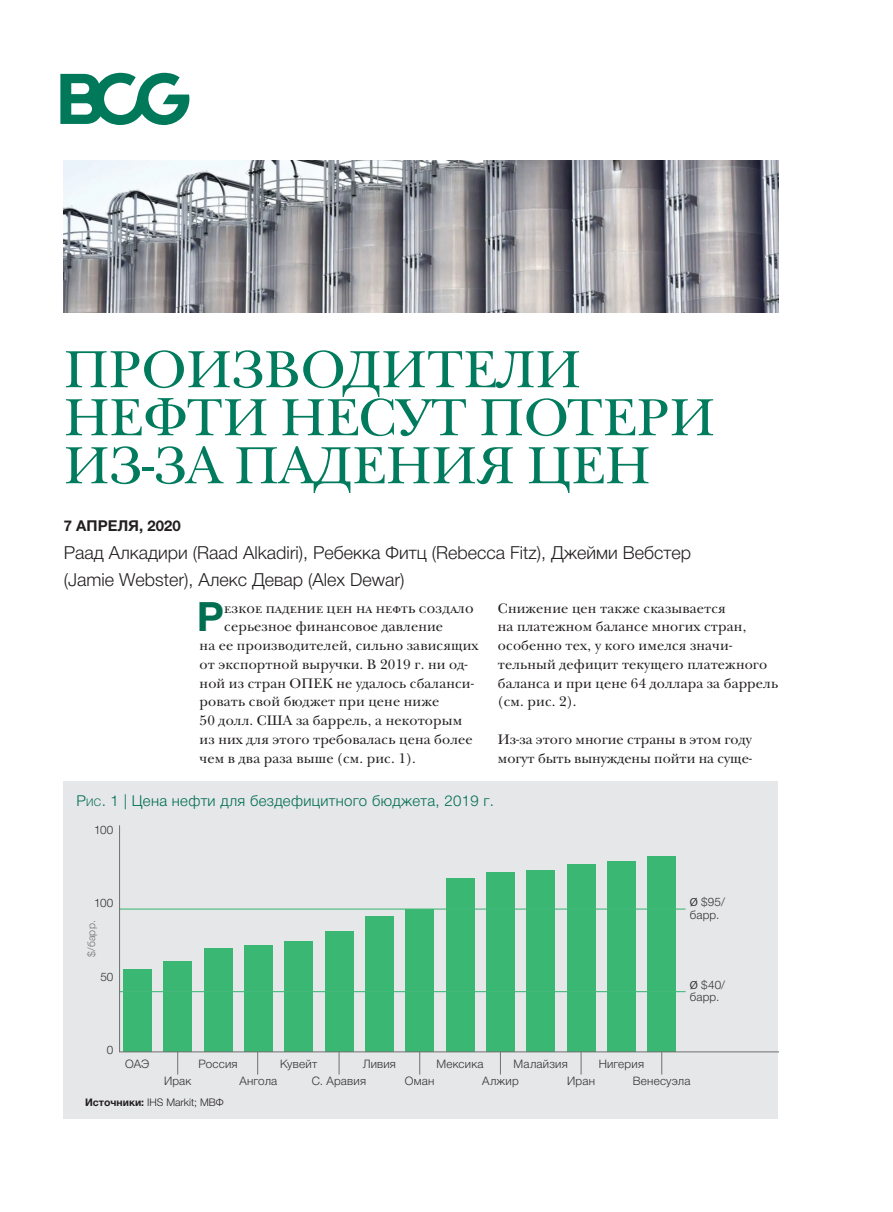
<style>
.page{position:relative;width:893px;height:1212px;background:#fff}
.page>*{position:absolute;margin:0;border:0;box-sizing:border-box;transform-origin:0 0}
.t1{font:54px/48px "New Baskerville ITC";color:#007b5d}
.t2{font:700 40.65px "Helvetica Neue LTCYR";color:#006e51}
.t3{font:300 18px/27px "Helvetica Neue LTCYR";color:#231f20}
.t4{font:300 15px "Helvetica Neue LTCYR";letter-spacing:.02em;color:#006e51}
.t5{font:700 15px "Helvetica Neue LTCYR";color:#231f20}
.t6{font:14.25px/18.8px "New Baskerville ITC";letter-spacing:.01em;color:#231f20}
.t7{font:300 11.7px/17.1px "Helvetica Neue LTCYR";letter-spacing:.015em;color:#313232}
.t8{font:300 10.5px "Helvetica Neue LTCYR";color:#231f20}
.t9{font:300 10.5px "Helvetica Neue LTCYR";color:#707071}
.s1{font-style:inherit}
.s2{font-size:10.5px}
.s3{font-family:"Myriad Pro";font-weight:400}
.s4{font-weight:700}
</style>
<div class="page">
<img style="left:64px;top:160px;width:714px;height:153px">
<svg style="left:60px;top:73px;width:129px;height:52px"></svg>
<div style="left:64px;top:781px;width:714px;height:338px;background:#e6e7e9"></div>
<svg style="left:119px;top:825px;width:659px;height:227px"></svg>
<svg style="left:177px;top:1052px;width:1px;height:22px"></svg>
<svg style="left:257px;top:1052px;width:1px;height:22px"></svg>
<svg style="left:339px;top:1052px;width:1px;height:22px"></svg>
<svg style="left:419px;top:1052px;width:1px;height:22px"></svg>
<svg style="left:500px;top:1052px;width:1px;height:22px"></svg>
<svg style="left:581px;top:1052px;width:1px;height:22px"></svg>
<svg style="left:661px;top:1052px;width:1px;height:22px"></svg>
<h1 class="t1" style="left:64px;top:347px;width:653px">ПРОИЗВОДИТЕЛИ<br>НЕФТИ НЕСУТ ПОТЕРИ<br>ИЗ-ЗА ПАДЕНИЯ ЦЕН</h1>
<p class="t5" style="left:64px;top:518px;width:118px">7 АПРЕЛЯ, 2020</p>
<p class="t3" style="left:64px;top:539px;width:629px">Раад Алкадири (Raad Alkadiri), Ребекка Фитц (Rebecca Fitz), Джейми Вебстер (Jamie Webster), Алекс Девар (Alex Dewar)</p>
<h2 class="t2" style="left:197px;top:595px;width:29px">Р</h2>
<p class="t6" style="left:224px;top:599px;width:251px">езкое падение цен на нефть создало</p>
<p class="t6" style="left:498px;top:599px;width:282px">Снижение цен также сказывается<br>на платежном балансе многих стран, особенно тех, у кого имелся значи&shy;тельный дефицит текущего платежного баланса и при цене 64 доллара за баррель (см. рис. 2).</p>
<p class="t6" style="left:498px;top:730px;width:256px">Из-за этого многие страны в этом году могут быть вынуждены пойти на суще-</p>
<p class="t6" style="left:224px;top:618px;width:220px">серьезное финансовое давление</p>
<p class="t6" style="left:200px;top:637px;width:280px">на ее производителей, сильно зависящих</p>
<p class="t6" style="left:200px;top:655px;width:270px">от экспортной выручки. В 2019 г. ни од-</p>
<p class="t6" style="left:200px;top:674px;width:276px">ной из стран ОПЕК не удалось сбаланси-</p>
<p class="t6" style="left:200px;top:693px;width:241px">ровать свой бюджет при цене ниже</p>
<p class="t6" style="left:200px;top:712px;width:264px">50 долл. США за баррель, а некоторым</p>
<p class="t6" style="left:200px;top:730px;width:275px">из них для этого требовалась цена более</p>
<p class="t6" style="left:200px;top:749px;width:218px">чем в два раза выше (см. рис. 1).</p>
<p class="t4" style="left:77px;top:792px;width:419px"><span class="s1">Р</span><span class="s2">ис</span><span class="s1">. 1 |</span> Цена нефти для бездефицитного бюджета, 2019 г.</p>
<p class="t7" style="left:94px;top:821px;width:21px">100</p>
<p class="t7" style="left:94px;top:894px;width:21px">100</p>
<p class="t9" style="left:86px;top:957px;width:38px;rotate:-90deg">$/барр.</p>
<p class="t7" style="left:100px;top:968px;width:15px">50</p>
<p class="t7" style="left:690px;top:896px;width:37px;line-height:12.5px"><span class="s3">Ø</span> $95/ барр.</p>
<p class="t7" style="left:690px;top:978px;width:37px;line-height:12.5px"><span class="s3">Ø</span> $40/ барр.</p>
<p class="t7" style="left:107px;top:1041px;width:8px">0</p>
<p class="t7" style="left:125px;top:1055px;width:26px">ОАЭ</p>
<p class="t7" style="left:312px;top:1055px;width:56px;text-indent:-32px">Кувейт<br>С. Аравия</p>
<p class="t7" style="left:198px;top:1055px;width:41px">Россия</p>
<p class="t7" style="left:363px;top:1055px;width:35px">Ливия</p>
<p class="t7" style="left:239px;top:1072px;width:39px">Ангола</p>
<p class="t7" style="left:164px;top:1072px;width:29px">Ирак</p>
<p class="t7" style="left:567px;top:1055px;width:29px;text-indent:-54px">Малайзия<br>Иран</p>
<p class="t7" style="left:633px;top:1055px;width:59px;text-indent:-34px">Нигерия<br>Венесуэла</p>
<p class="t7" style="left:482px;top:1055px;width:38px;text-indent:-45px">Мексика<br>Алжир</p>
<p class="t7" style="left:405px;top:1072px;width:31px">Оман</p>
<p class="t8" style="left:85px;top:1097px;width:140px"><span class="s4">Источники:</span> IHS Markit; МВФ</p>
</div>
